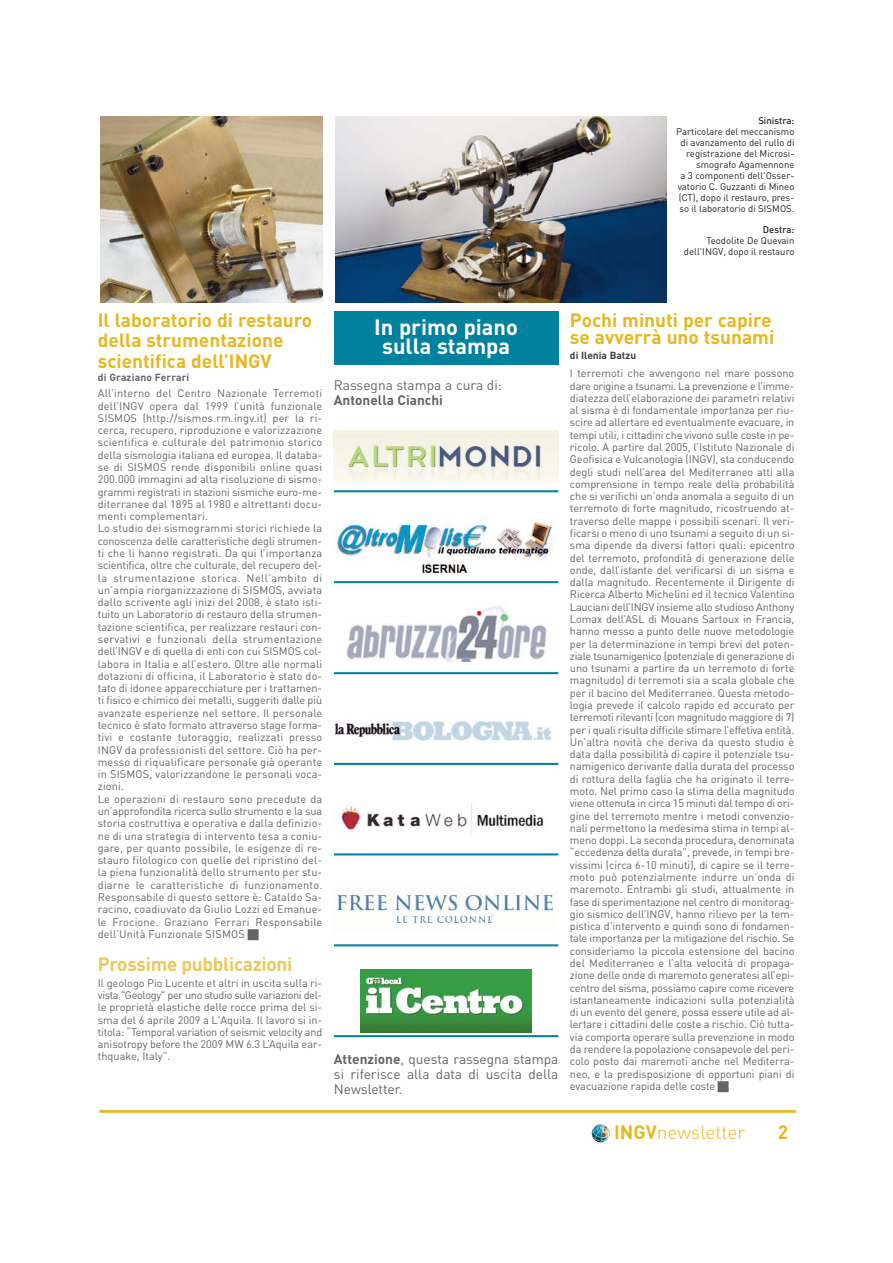
<style>
.page{position:relative;width:893px;height:1263px;background:#fff}
.page>*{position:absolute;margin:0;border:0;box-sizing:border-box;transform-origin:0 0}
.t1{font:700 21.9px/19px "DIN";color:#fff;text-align:center}
.t2{font:700 19.05px/20.4px "DIN";color:#e5b822}
.t3{font:700 19.05px "DIN";letter-spacing:-.015em;color:#ebc75e}
.t4{font:300 19.05px "DIN";color:#e5b822}
.t5{font:13.65px/15px "DIN";color:#636466;text-align:justify}
.t6{font:700 13.65px "DIN";color:#636466}
.t7{font:10.95px/12.3px "DIN";letter-spacing:.01em;color:#636466;text-align:justify}
.t8{font:700 10.2px "DIN";letter-spacing:.015em;color:#636466}
.t9{font:700 10.2px "DIN";color:#404040}
.t10{font:9.6px/10.9px "DIN";color:#231f20;text-align:right}
.t11{font:500 9.6px "DIN";color:#231f20}
.s1{font-weight:700}
</style>
<div class="page">
<img style="left:594px;top:1124px;width:14px;height:6px">
<div style="left:334px;top:311px;width:224px;height:53px;background:#00829e"></div>
<hr style="left:334px;top:672px;width:224px;height:2px;background:#00829e">
<hr style="left:334px;top:581px;width:224px;height:2px;background:#00829e">
<hr style="left:334px;top:490px;width:224px;height:2px;background:#00829e">
<hr style="left:99px;top:1110px;width:697px;height:3px;background:#e5b822">
<hr style="left:334px;top:763px;width:224px;height:2px;background:#00829e">
<hr style="left:334px;top:853px;width:224px;height:2px;background:#00829e">
<hr style="left:334px;top:944px;width:224px;height:2px;background:#00829e">
<img style="left:334px;top:431px;width:224px;height:51px">
<img style="left:335px;top:518px;width:217px;height:56px">
<img style="left:346px;top:606px;width:201px;height:55px">
<img style="left:334px;top:721px;width:218px;height:22px">
<img style="left:341px;top:803px;width:203px;height:32px">
<img style="left:334px;top:887px;width:224px;height:36px">
<hr style="left:334px;top:1035px;width:224px;height:2px;background:#00829e">
<img style="left:361px;top:970px;width:170px;height:63px">
<img style="left:101px;top:117px;width:221px;height:185px">
<img style="left:335px;top:117px;width:331px;height:185px">
<p class="t11" style="left:758px;top:117px;width:38px">Sinistra:</p>
<p class="t10" style="left:676px;top:127px;width:120px">Particolare del meccanismo di avanzamento del rullo di registrazione del Microsi&shy;smografo Agamennone<br>a 3 componenti dell'Osser&shy;vatorio C. Guzzanti di Mineo (CT), dopo il restauro, pres&shy;so il laboratorio di SISMOS.</p>
<p class="t11" style="left:763px;top:227px;width:33px">Destra:</p>
<p class="t10" style="left:684px;top:237px;width:112px">Teodolite De Quevain dell'INGV, dopo il restauro</p>
<h2 class="t2" style="left:98px;top:311px;width:216px">Il laboratorio di restauro della strumentazione scientifica dell’INGV</h2>
<p class="t8" style="left:98px;top:374px;width:93px">di Graziano Ferrari</p>
<p class="t7" style="left:98px;top:389px;width:226px;text-align:left">All’interno del Centro Nazionale Terremoti dell’INGV opera dal 1999 l’unità funzionale SISMOS (http://sismos.rm.ingv.it) per la ri&shy;cerca, recupero, riproduzione e valorizzazione scientifica e culturale del patrimonio storico della sismologia italiana ed europea. Il databa&shy;se di SISMOS rende disponibili online quasi 200.000 immagini ad alta risoluzione di sismo&shy;grammi registrati in stazioni sismiche euro-me&shy;diterranee dal 1895 al 1980 e altrettanti docu&shy;menti complementari.<br>Lo studio dei sismogrammi storici richiede la conoscenza delle caratteristiche degli strumen&shy;ti che li hanno registrati. Da qui l’importanza scientifica, oltre che culturale, del recupero del&shy;la strumentazione storica. Nell’ambito di un’ampia riorganizzazione di SISMOS, avviata dallo scrivente agli inizi del 2008, è stato isti&shy;tuito un Laboratorio di restauro della strumen&shy;tazione scientifica, per realizzare restauri con&shy;servativi e funzionali della strumentazione dell’INGV e di quella di enti con cui SISMOS col&shy;labora in Italia e all’estero. Oltre alle normali dotazioni di officina, il Laboratorio è stato do&shy;tato di idonee apparecchiature per i trattamen&shy;ti fisico e chimico dei metalli, suggeriti dalle più avanzate esperienze nel settore. Il personale tecnico è stato formato attraverso stage forma&shy;tivi e costante tutoraggio, realizzati presso INGV da professionisti del settore. Ciò ha per&shy;messo di riqualificare personale già operante in SISMOS, valorizzandone le personali voca&shy;zioni.<br>Le operazioni di restauro sono precedute da un’approfondita ricerca sullo strumento e la sua storia costruttiva e operativa e dalla definizio&shy;ne di una strategia di intervento tesa a coniu&shy;gare, per quanto possibile, le esigenze di re&shy;stauro filologico con quelle del ripristino del&shy;la piena funzionalità dello strumento per stu&shy;diarne le caratteristiche di funzionamento.<br>Responsabile di questo settore è: Cataldo Sa&shy;racino, coadiuvato da Giulio Lozzi ed Emanue&shy;le Frocione. Graziano Ferrari Responsabile dell’Unità Funzionale SISMOS</p>
<h2 class="t3" style="left:98px;top:957px;width:196px">Prossime pubblicazioni</h2>
<p class="t7" style="left:98px;top:978px;width:226px">Il geologo Pio Lucente et altri in uscita sulla ri&shy;vista "Geology" per uno studio sulle variazioni del&shy;le proprietà elastiche delle rocce prima del si&shy;sma del 6 aprile 2009 a L'Aquila. Il lavoro si in&shy;titola: “Temporal variation of seismic velocity and anisotropy before the 2009 MW 6.3 L’Aquila ear&shy;thquake, Italy”.</p>
<h1 class="t1" style="left:374px;top:320px;width:145px">In primo piano sulla stampa</h1>
<p class="t5" style="left:334px;top:379px;width:169px">Rassegna stampa a cura di:</p>
<p class="t6" style="left:334px;top:395px;width:111px">Antonella Cianchi</p>
<p class="t5" style="left:334px;top:1053px;width:226px"><span class="s1">Attenzione</span>, questa rassegna stampa si riferisce alla data di uscita della Newsletter.</p>
<h2 class="t2" style="left:570px;top:313px;width:206px;line-height:17.7px">Pochi minuti per capire se avverrà uno tsunami</h2>
<p class="t9" style="left:570px;top:352px;width:68px">di Ilenia Batzu</p>
<p class="t7" style="left:570px;top:368px;width:226px">I terremoti che avvengono nel mare possono dare origine a tsunami. La prevenzione e l’imme&shy;diatezza dell’elaborazione dei parametri relativi al sisma è di fondamentale importanza per riu&shy;scire ad allertare ed eventualmente evacuare, in tempi utili, i cittadini che vivono sulle coste in pe&shy;ricolo. A partire dal 2005, l’Istituto Nazionale di Geofisica e Vulcanologia (INGV), sta conducendo degli studi nell’area del Mediterraneo atti alla comprensione in tempo reale della probabilità che si verifichi un’onda anomala a seguito di un terremoto di forte magnitudo, ricostruendo at&shy;traverso delle mappe i possibili scenari. Il veri&shy;ficarsi o meno di uno tsunami a seguito di un si&shy;sma dipende da diversi fattori quali: epicentro del terremoto, profondità di generazione delle onde, dall’istante del verificarsi di un sisma e dalla magnitudo. Recentemente il Dirigente di Ricerca Alberto Michelini ed il tecnico Valentino Lauciani dell’INGV insieme allo studioso Anthony Lomax dell’ASL di Mouans Sartoux in Francia, hanno messo a punto delle nuove metodologie per la determinazione in tempi brevi del poten&shy;ziale tsunamigenico (potenziale di generazione di uno tsunami a partire da un terremoto di forte magnitudo) di terremoti sia a scala globale che per il bacino del Mediterraneo. Questa metodo&shy;logia prevede il calcolo rapido ed accurato per terremoti rilevanti (con magnitudo maggiore di 7) per i quali risulta difficile stimare l’effetiva entità.<br>Un’altra novità che deriva da questo studio è data dalla possibilità di capire il potenziale tsu&shy;namigenico derivante dalla durata del processo di rottura della faglia che ha originato il terre&shy;moto. Nel primo caso la stima della magnitudo viene ottenuta in circa 15 minuti dal tempo di ori&shy;gine del terremoto mentre i metodi convenzio&shy;nali permettono la medesima stima in tempi al&shy;meno doppi. La seconda procedura, denominata “eccedenza della durata”, prevede, in tempi bre&shy;vissimi (circa 6-10 minuti), di capire se il terre&shy;moto può potenzialmente indurre un’onda di maremoto. Entrambi gli studi, attualmente in fase di sperimentazione nel centro di monitorag&shy;gio sismico dell’INGV, hanno rilievo per la tem&shy;pistica d’intervento e quindi sono di fondamen&shy;tale importanza per la mitigazione del rischio. Se consideriamo la piccola estensione del bacino del Mediterraneo e l’alta velocità di propaga&shy;zione delle onde di maremoto generatesi all’epi&shy;centro del sisma, possiamo capire come ricevere istantaneamente indicazioni sulla potenzialità di un evento del genere, possa essere utile ad al&shy;lertare i cittadini delle coste a rischio. Ciò tutta&shy;via comporta operare sulla prevenzione in modo da rendere la popolazione consapevole del peri&shy;colo posto dai maremoti anche nel Mediterra&shy;neo, e la predisposizione di opportuni piani di evacuazione rapida delle coste</p>
<h2 class="t4" style="left:614px;top:1125px;width:133px"><span class="s1">INGV</span>newsletter</h2>
<h2 class="t2" style="left:778px;top:1124px;width:12px">2</h2>
</div>
